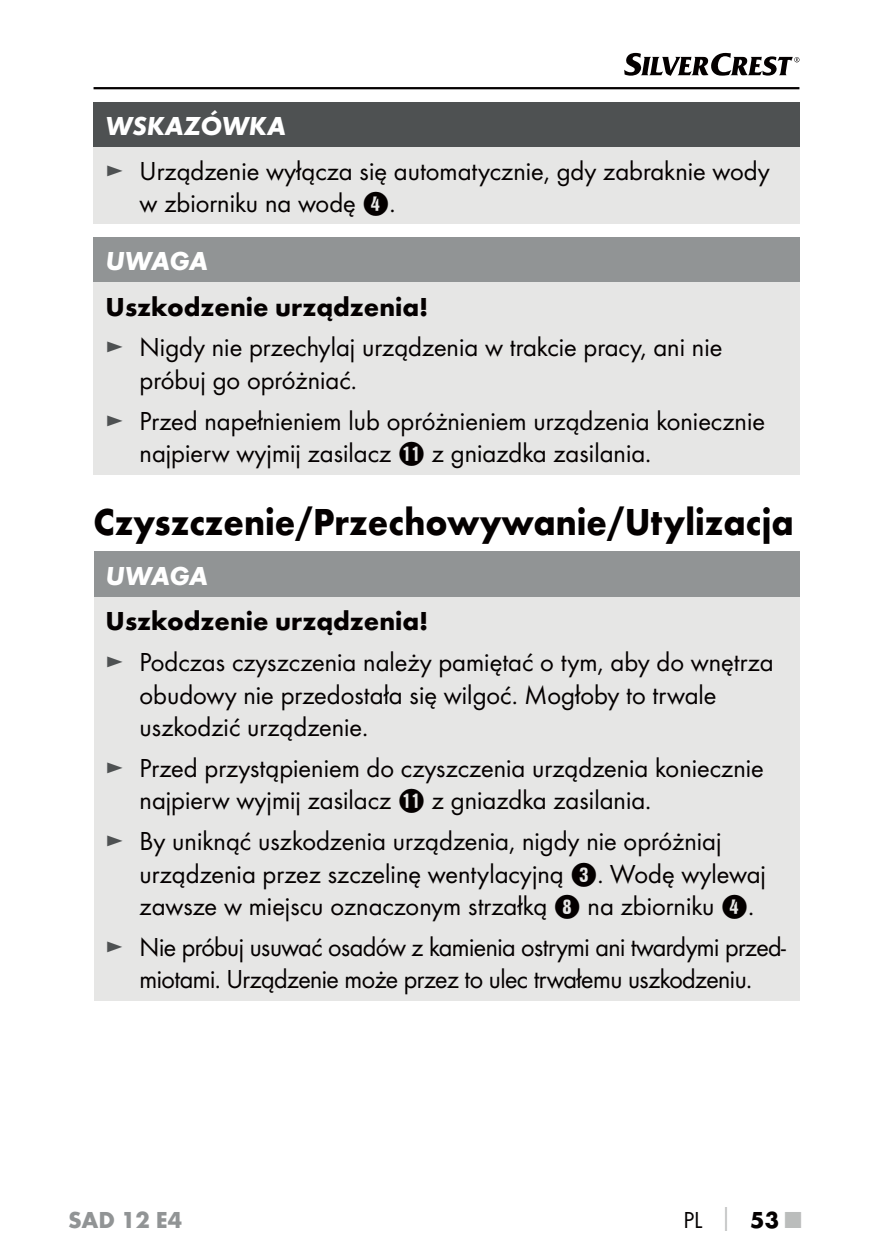
<style>
.page{position:relative;width:893px;height:1259px;background:#fff}
.page>*{position:absolute;margin:0;border:0;box-sizing:border-box;transform-origin:0 0}
.t1{font:700 39px "Futura";color:#040000;scale:.92 1}
.t2{font:27px/32.4px "Futura Boo";color:#040000}
.t3{font:27px/32.4px "Futura Boo";letter-spacing:-.02em;color:#040000;text-align:center}
.t4{font:700 27px "Futura";color:#040000}
.t5{font:italic 700 27px "Futura";letter-spacing:-.01em;color:#fff}
.t6{font:700 24px "Futura";color:#919495}
.t7{font:24px "Futura Boo";color:#040000}
.s1{color:#4e5152}
.s2{font-family:"Hako PI Nummern"}
.s3{font-family:"Futura";font-weight:700;color:#bbbdbc}
.s4{font-family:"Futura";font-weight:700}
</style>
<div class="page">
<hr style="left:94px;top:87px;width:705px;height:2px;background:#040000">
<svg style="left:624px;top:53px;width:175px;height:23px"></svg>
<div style="left:94px;top:102px;width:706px;height:45px;background:#4e5152"></div>
<div style="left:94px;top:147px;width:706px;height:77px;background:#e6e6e5"></div>
<div style="left:94px;top:237px;width:705px;height:45px;background:#919495"></div>
<div style="left:94px;top:282px;width:705px;height:192px;background:#e6e6e5"></div>
<div style="left:94px;top:551px;width:705px;height:46px;background:#919495"></div>
<div style="left:94px;top:597px;width:705px;height:403px;background:#e6e6e5"></div>
<p class="t5" style="left:106px;top:117px;width:182px">WSKAZÓWKA</p>
<p class="t2" style="left:140px;top:156px;width:632px;text-indent:-34px"><span class="s1">►</span> Urządzenie wyłącza się automatycznie, gdy zabraknie wody w zbiorniku na wodę <span class="s2">4</span>.</p>
<p class="t5" style="left:106px;top:252px;width:104px">UWAGA</p>
<p class="t4" style="left:106px;top:296px;width:324px">Uszkodzenie urządzenia!</p>
<p class="t2" style="left:140px;top:333px;width:584px;text-indent:-34px"><span class="s1">►</span> Nigdy nie przechylaj urządzenia w trakcie pracy, ani nie próbuj go opróżniać.</p>
<p class="t2" style="left:140px;top:406px;width:627px;text-indent:-34px"><span class="s1">►</span> Przed napełnieniem lub opróżnieniem urządzenia koniecznie najpierw wyjmij zasilacz <span class="s2">q</span> z gniazdka zasilania.</p>
<h1 class="t1" style="left:94px;top:506px;width:763px">Czyszczenie/Przechowywanie/Utylizacja</h1>
<p class="t5" style="left:106px;top:567px;width:104px">UWAGA</p>
<p class="t4" style="left:106px;top:610px;width:324px">Uszkodzenie urządzenia!</p>
<p class="t2" style="left:140px;top:647px;width:636px;text-indent:-34px"><span class="s1">►</span> Podczas czyszczenia należy pamiętać o tym, aby do wnętrza obudowy nie przedostała się wilgoć. Mogłoby to trwale uszkodzić urządzenie.</p>
<p class="t2" style="left:140px;top:753px;width:626px;text-indent:-34px"><span class="s1">►</span> Przed przystąpieniem do czyszczenia urządzenia koniecznie najpierw wyjmij zasilacz <span class="s2">q</span> z gniazdka zasilania.</p>
<p class="t2" style="left:140px;top:826px;width:628px;text-indent:-34px"><span class="s1">►</span> By uniknąć uszkodzenia urządzenia, nigdy nie opróżniaj urządzenia przez szczelinę wentylacyjną <span class="s2">3</span>. Wodę wylewaj zawsze w miejscu oznaczonym strzałką <span class="s2">8</span> na zbiorniku <span class="s2">4</span>.</p>
<p class="t3" style="left:106px;top:932px;width:682px"><span class="s1">►</span> Nie próbuj usuwać osadów z kamienia ostrymi ani twardymi przed&shy;miotami. Urządzenie może przez to ulec trwałemu uszkodzeniu.</p>
<p class="t6" style="left:68px;top:1211px;width:116px">SAD 12 E4</p>
<p class="t7" style="left:683px;top:1209px;width:119px">PL <span class="s3">│</span> <span class="s4">53</span> <span class="s3">■</span></p>
</div>
